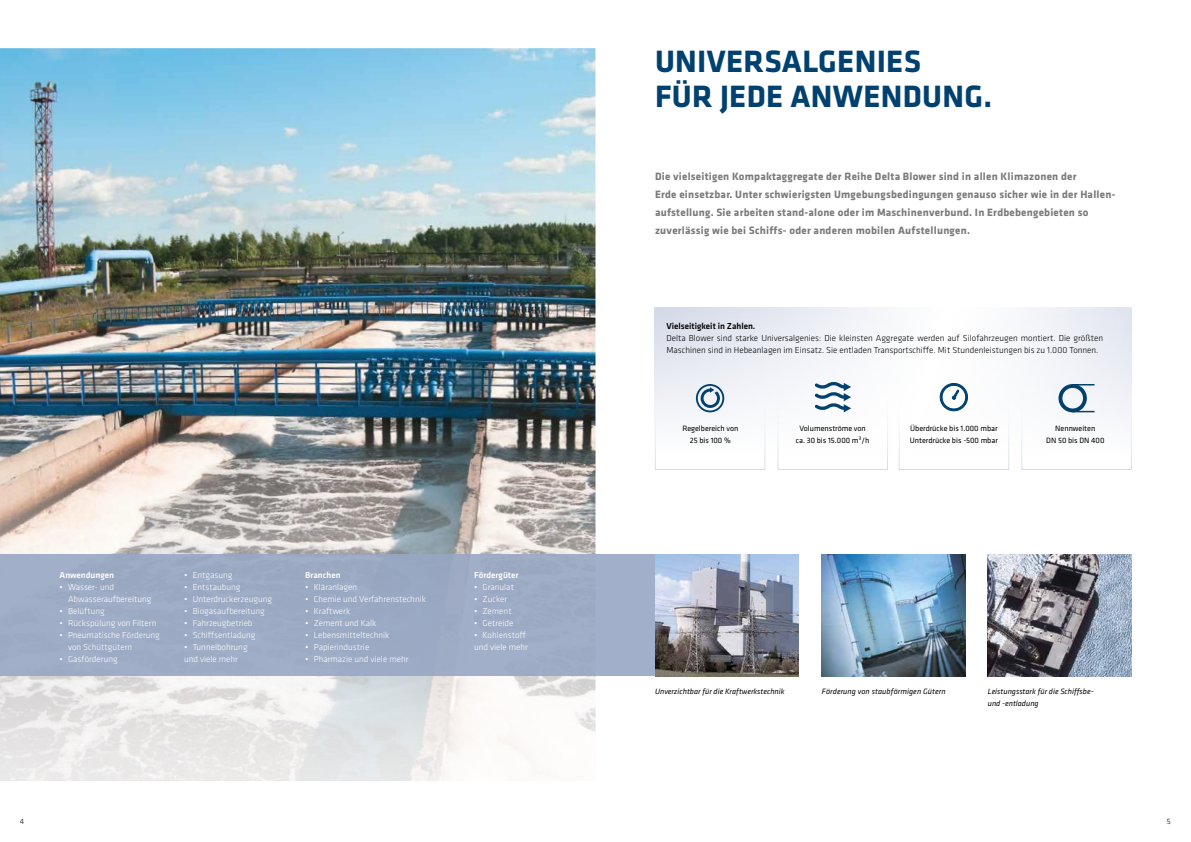
<style>
.page{position:relative;width:1191px;height:842px;background:#fff}
.page>*{position:absolute;margin:0;border:0;box-sizing:border-box;transform-origin:0 0}
.t1{font:700 32px/35px "Klavika";letter-spacing:.01em;color:#004170}
.t2{font:700 11px/18px "Klavika";letter-spacing:.02em;color:#7c7b7b}
.t3{font:300 9px/12px "Klavika";color:#fff}
.t4{font:300 9px/12px "Klavika";color:#000}
.t5{font:500 9px "Klavika";color:#fff}
.t6{font:500 9px "Klavika";color:#000}
.t7{font:8px/12px "Klavika";color:#000;text-align:center}
.t8{font:italic 8px/12px "Klavika";color:#000}
.t9{font:300 8px "Klavika";color:#000}
</style>
<div class="page">
<svg style="left:655px;top:308px;width:476px;height:148px"></svg>
<img style="left:0;top:48px;width:595px;height:373px">
<svg style="left:0;top:421px;width:596px;height:360px"></svg>
<div style="left:655px;top:383px;width:110px;height:87px;border:1px solid #fff"></div>
<div style="left:777px;top:383px;width:111px;height:87px;border:1px solid #fff"></div>
<div style="left:898px;top:383px;width:111px;height:87px;border:1px solid #fff"></div>
<div style="left:1021px;top:383px;width:110px;height:87px;border:1px solid #fff"></div>
<div style="left:0;top:554px;width:798px;height:122px;background:#98a7c4"></div>
<svg style="left:696px;top:384px;width:28px;height:28px"></svg>
<svg style="left:814px;top:382px;width:37px;height:30px"></svg>
<svg style="left:939px;top:382px;width:29px;height:30px"></svg>
<svg style="left:1057px;top:383px;width:37px;height:30px"></svg>
<img style="left:987px;top:554px;width:144px;height:122px">
<img style="left:655px;top:554px;width:143px;height:122px">
<img style="left:822px;top:554px;width:143px;height:122px">
<h1 class="t1" style="left:655px;top:43px;width:339px">UNIVERSALGENIES<br>FÜR JEDE ANWENDUNG.</h1>
<p class="t2" style="left:655px;top:167px;width:462px">Die vielseitigen Kompaktaggregate der Reihe Delta Blower sind in allen Klimazonen der<br>Erde einsetzbar. Unter schwierigsten Umgebungsbedingungen genauso sicher wie in der Hallen&shy;aufstellung. Sie arbeiten stand-alone oder im Maschinenverbund. In Erdbebengebieten so zuverlässig wie bei Schiffs- oder anderen mobilen Aufstellungen.</p>
<p class="t6" style="left:666px;top:320px;width:90px">Vielseitigkeit in Zahlen.</p>
<p class="t4" style="left:666px;top:332px;width:438px">Delta Blower sind starke Universalgenies: Die kleinsten Aggregate werden auf Silofahrzeugen montiert. Die größten<br>Maschinen sind in Hebeanlagen im Einsatz. Sie entladen Transportschiffe. Mit Stundenleistungen bis zu 1.000 Tonnen.</p>
<p class="t5" style="left:60px;top:569px;width:56px">Anwendungen</p>
<p class="t3" style="left:68px;top:581px;width:85px;text-indent:-9px">• Wasser- und<br>Abwasseraufbereitung</p>
<p class="t3" style="left:60px;top:605px;width:47px">• Belüftung</p>
<p class="t3" style="left:60px;top:617px;width:98px">• Rückspülung von Filtern</p>
<p class="t3" style="left:68px;top:629px;width:93px;text-indent:-9px">• Pneumatische Förderung von Schüttgütern</p>
<p class="t3" style="left:60px;top:653px;width:60px">• Gasförderung</p>
<p class="t3" style="left:184px;top:569px;width:50px">• Entgasung</p>
<p class="t3" style="left:184px;top:581px;width:58px">• Entstaubung</p>
<p class="t3" style="left:184px;top:593px;width:89px">• Unterdruckerzeugung</p>
<p class="t3" style="left:184px;top:605px;width:82px">• Biogasaufbereitung</p>
<p class="t3" style="left:184px;top:617px;width:70px">• Fahrzeugbetrieb</p>
<p class="t3" style="left:184px;top:629px;width:73px">• Schiffsentladung</p>
<p class="t3" style="left:184px;top:641px;width:65px">• Tunnelbohrung und viele mehr</p>
<p class="t5" style="left:305px;top:569px;width:37px">Branchen</p>
<p class="t3" style="left:305px;top:581px;width:53px">• Kläranlagen</p>
<p class="t3" style="left:305px;top:593px;width:122px">• Chemie und Verfahrenstechnik</p>
<p class="t3" style="left:305px;top:605px;width:47px">• Kraftwerk</p>
<p class="t3" style="left:305px;top:617px;width:73px">• Zement und Kalk</p>
<p class="t3" style="left:305px;top:629px;width:86px">• Lebensmitteltechnik</p>
<p class="t3" style="left:305px;top:641px;width:65px">• Papierindustrie</p>
<p class="t3" style="left:305px;top:653px;width:105px">• Pharmazie und viele mehr</p>
<p class="t5" style="left:474px;top:569px;width:46px">Fördergüter</p>
<p class="t3" style="left:474px;top:581px;width:41px">• Granulat</p>
<p class="t3" style="left:474px;top:593px;width:35px">• Zucker</p>
<p class="t3" style="left:474px;top:605px;width:39px">• Zement</p>
<p class="t3" style="left:474px;top:617px;width:41px">• Getreide</p>
<p class="t3" style="left:474px;top:629px;width:55px">• Kohlenstoff und viele mehr</p>
<p class="t7" style="left:909px;top:422px;width:90px;text-align:left">Überdrücke bis 1.000 mbar<br>Unterdrücke bis -500 mbar</p>
<p class="t7" style="left:682px;top:422px;width:57px">Regelbereich von<br>25 bis 100 %</p>
<p class="t7" style="left:795px;top:422px;width:75px">Volumenströme von ca. 30 bis 15.000 m³/h</p>
<p class="t7" style="left:1046px;top:422px;width:60px">Nennweiten<br>DN 50 bis DN 400</p>
<p class="t8" style="left:655px;top:685px;width:131px">Unverzichtbar für die Kraftwerkstechnik</p>
<p class="t8" style="left:987px;top:685px;width:107px">Leistungsstark für die Schiffsbe&shy;und -entladung</p>
<p class="t8" style="left:822px;top:685px;width:125px">Förderung von staubförmigen Gütern</p>
<p class="t9" style="left:20px;top:816px;width:6px">4</p>
<p class="t9" style="left:1166px;top:816px;width:5px">5</p>
</div>
